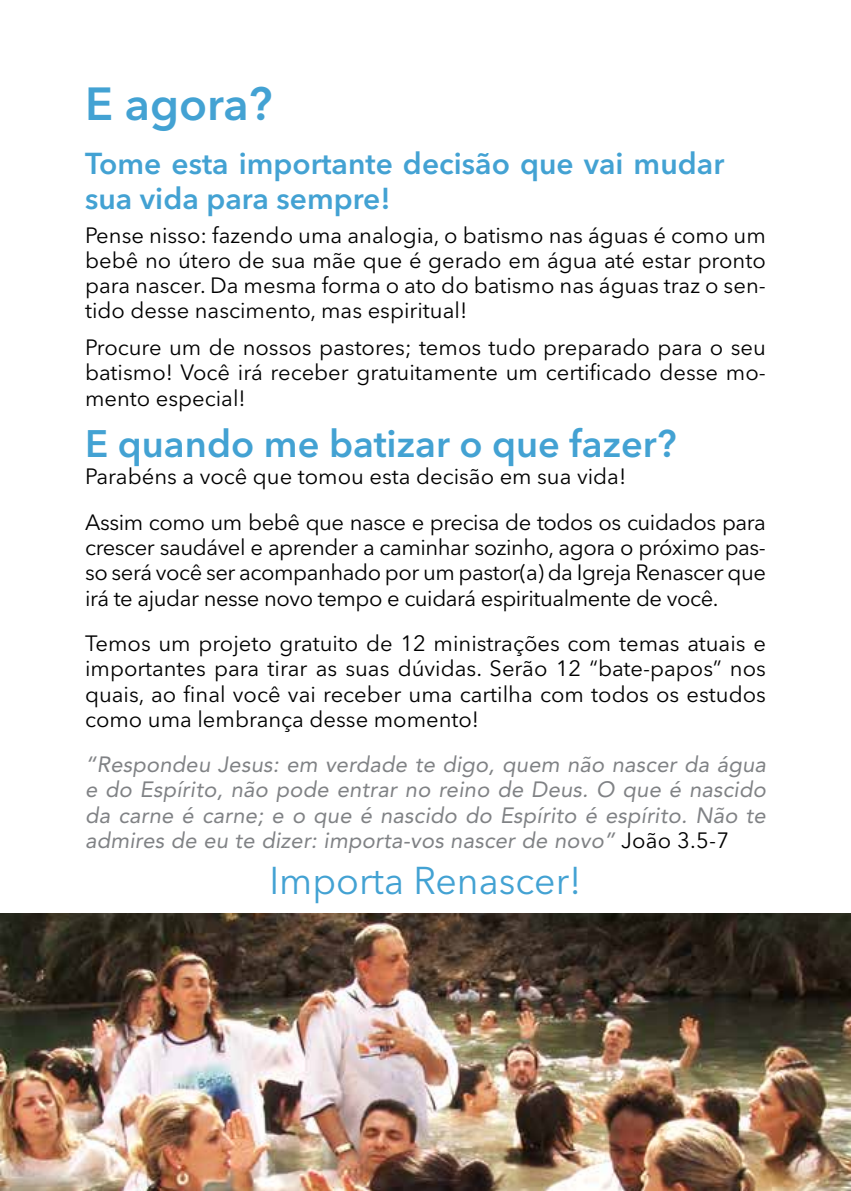
<style>
.page{position:relative;width:851px;height:1191px;background:#fff}
.page>*{position:absolute;margin:0;border:0;box-sizing:border-box;transform-origin:0 0}
.t1{font:600 46px "Avenir Next LT Pro";color:#43a2d3}
.t2{font:38.4px "Avenir Next LT Pro";color:#43a2d3}
.t3{font:600 38px "Avenir Next LT Pro";color:#43a2d3}
.t4{font:600 30px/34.4px "Avenir Next LT Pro";color:#43a2d3}
.t5{font:22px/25.2px "Avenir Next LT Pro";color:#000;text-align:justify}
.t6{font:italic 22px/25.2px "Avenir LT Std";letter-spacing:.01em;color:#808285;text-align:justify}
.t7{font:22px/45.2px "Avenir Next LT Pro";letter-spacing:-.02em;color:#000}
.s1{font-family:"Avenir Next LT Pro";font-style:normal;color:#000}
</style>
<div class="page">
<img style="left:0;top:913px;width:850px;height:278px">
<h1 class="t1" style="left:85px;top:76px;width:189px">E agora?</h1>
<h3 class="t4" style="left:85px;top:146px;width:640px">Tome esta importante decisão que vai mudar sua vida para sempre!</h3>
<p class="t5" style="left:85px;top:222px;width:682px">Pense nisso: fazendo uma analogia, o batismo nas águas é como um bebê no útero de sua mãe que é gerado em água até estar pronto para nascer. Da mesma forma o ato do batismo nas águas traz o sen&shy;tido desse nascimento, mas espiritual!</p>
<p class="t5" style="left:85px;top:334px;width:682px">Procure um de nossos pastores; temos tudo preparado para o seu batismo! Você irá receber gratuitamente um certificado desse mo&shy;mento especial!</p>
<h3 class="t3" style="left:85px;top:420px;width:593px">E quando me batizar o que fazer?</h3>
<p class="t7" style="left:85px;top:454px;width:682px">Parabéns a você que tomou esta decisão em sua vida!<br>Assim como um bebê que nasce e precisa de todos os cuidados para</p>
<p class="t5" style="left:85px;top:534px;width:682px">crescer saudável e aprender a caminhar sozinho, agora o próximo pas&shy;so será você ser acompanhado por um pastor(a) da Igreja Renascer que irá te ajudar nesse novo tempo e cuidará espiritualmente de você.</p>
<p class="t5" style="left:85px;top:630px;width:682px">Temos um projeto gratuito de 12 ministrações com temas atuais e importantes para tirar as suas dúvidas. Serão 12 “bate-papos” nos quais, ao final você vai receber uma cartilha com todos os estudos como uma lembrança desse momento!</p>
<p class="t6" style="left:85px;top:752px;width:682px">“Respondeu Jesus: em verdade te digo, quem não nascer da água e do Espírito, não pode entrar no reino de Deus. O que é nascido da carne é carne; e o que é nascido do Espírito é espírito. Não te admires de eu te dizer: importa-vos nascer de novo” <span class="s1">João 3.5-7</span></p>
<h2 class="t2" style="left:269px;top:858px;width:313px">Importa Renascer!</h2>
</div>
